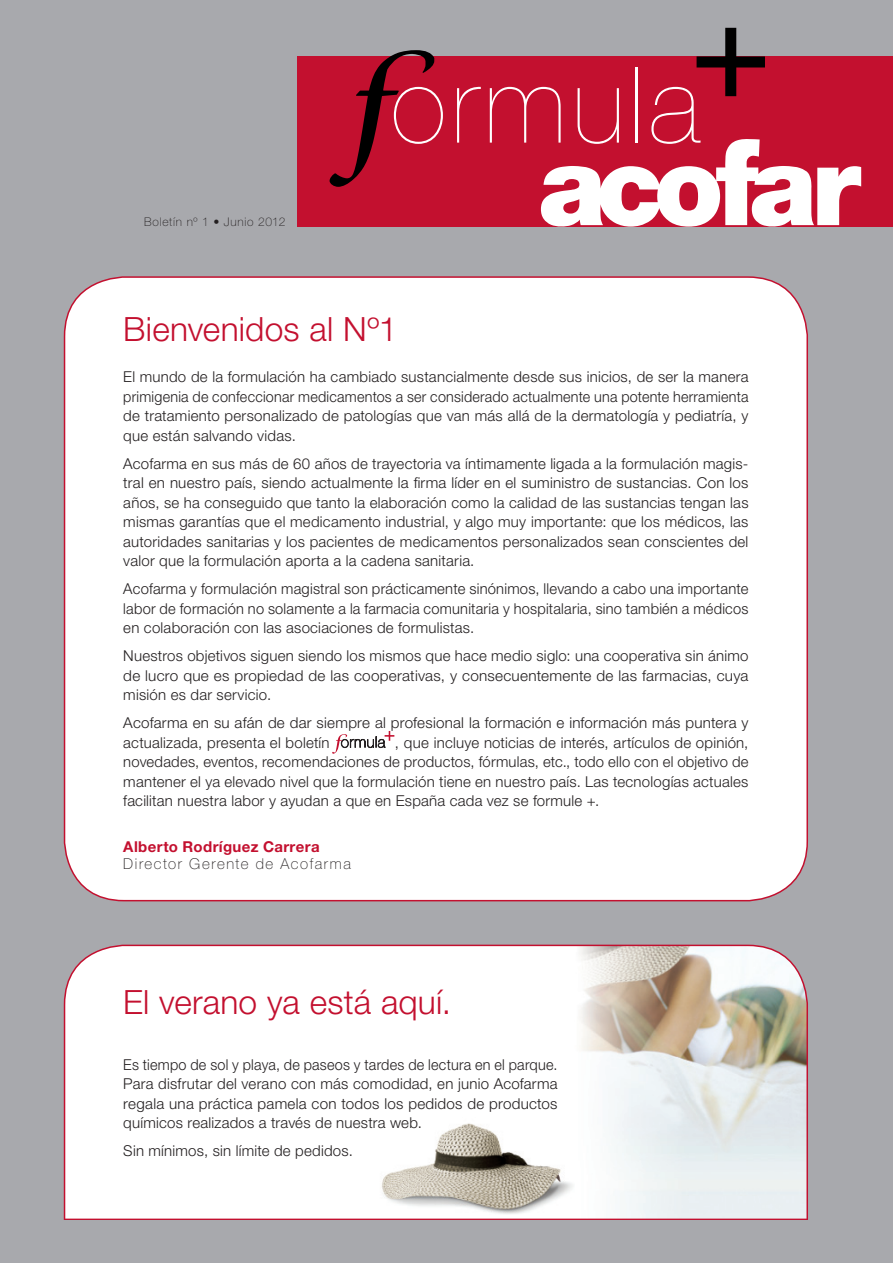
<style>
.page{position:relative;width:893px;height:1263px;background:#a8a9ad}
.page>*{position:absolute;margin:0;border:0;box-sizing:border-box;transform-origin:0 0}
.t1{font:300 33.45px "Helvetica Neue LT Std";letter-spacing:.005em;color:#c3102f}
.t2{font:300 15px/19.5px "Helvetica Neue LT Std";letter-spacing:.015em;color:#231f20;text-align:justify}
.t3{font:300 15px/19.5px "Helvetica Neue LT Std";letter-spacing:.015em;color:#231f20;text-align:justify;scale:.96 1}
.t4{font:100 15px "Helvetica Neue LT Std";letter-spacing:.105em;color:#231f20}
.t5{font:700 15px "Helvetica Neue LT Std";letter-spacing:.025em;color:#c3102f}
.t6{font:100 12px "Helvetica Neue LT Std";letter-spacing:.06em;color:#231f20}
</style>
<div class="page">
<div style="left:65px;top:277px;width:742px;height:624px;background:#fff;border-radius:60px"></div>
<svg style="left:64px;top:945px;width:744px;height:275px"></svg>
<hr style="left:64px;top:1219px;width:743px;height:1px;background:#c3102f">
<div style="left:298px;top:56px;width:595px;height:171px;background:#c3102f"></div>
<img style="left:373px;top:1118px;width:201px;height:97px">
<svg style="left:457px;top:86px;width:24px;height:57px"></svg>
<svg style="left:330px;top:50px;width:113px;height:137px"></svg>
<svg style="left:490px;top:28px;width:371px;height:199px"></svg>
<svg style="left:332px;top:731px;width:62px;height:23px"></svg>
<p class="t6" style="left:144px;top:217px;width:143px">Boletín nº 1 • Junio 2012</p>
<h1 class="t1" style="left:123px;top:317px;width:276px">Bienvenidos al Nº1</h1>
<p class="t2" style="left:123px;top:369px;width:627px">El mundo de la formulación ha cambiado sustancialmente desde sus inicios, de ser la manera primigenia de confeccionar medicamentos a ser considerado actualmente una potente herramienta de tratamiento personalizado de patologías que van más allá de la dermatología y pediatría, y que están salvando vidas.</p>
<p class="t2" style="left:123px;top:455px;width:627px">Acofarma en sus más de 60 años de trayectoria va íntimamente ligada a la formulación magis&shy;tral en nuestro país, siendo actualmente la firma líder en el suministro de sustancias. Con los años, se ha conseguido que tanto la elaboración como la calidad de las sustancias tengan las mismas garantías que el medicamento industrial, y algo muy importante: que los médicos, las autoridades sanitarias y los pacientes de medicamentos personalizados sean conscientes del valor que la formulación aporta a la cadena sanitaria.</p>
<p class="t2" style="left:123px;top:581px;width:627px">Acofarma y formulación magistral son prácticamente sinónimos, llevando a cabo una importante labor de formación no solamente a la farmacia comunitaria y hospitalaria, sino también a médicos en colaboración con las asociaciones de formulistas.</p>
<p class="t2" style="left:123px;top:648px;width:627px">Nuestros objetivos siguen siendo los mismos que hace medio siglo: una cooperativa sin ánimo de lucro que es propiedad de las cooperativas, y consecuentemente de las farmacias, cuya misión es dar servicio.</p>
<p class="t2" style="left:123px;top:715px;width:627px">Acofarma en su afán de dar siempre al profesional la formación e información más puntera y actualizada, presenta el boletín</p>
<p class="t2" style="left:123px;top:734px;width:627px;text-indent:272px">, que incluye noticias de interés, artículos de opinión, novedades, eventos, recomendaciones de productos, fórmulas, etc., todo ello con el objetivo de mantener el ya elevado nivel que la formulación tiene en nuestro país. Las tecnologías actuales facilitan nuestra labor y ayudan a que en España cada vez se formule +.</p>
<p class="t5" style="left:123px;top:841px;width:198px">Alberto Rodríguez Carrera</p>
<p class="t4" style="left:123px;top:859px;width:229px">Director Gerente de Acofarma</p>
<h1 class="t1" style="left:123px;top:990px;width:329px">El verano ya está aquí.</h1>
<p class="t3" style="left:123px;top:1056px;width:454px">Es tiempo de sol y playa, de paseos y tardes de lectura en el parque.<br>Para disfrutar del verano con más comodidad, en junio Acofarma regala una práctica pamela con todos los pedidos de productos químicos realizados a través de nuestra web.</p>
<p class="t2" style="left:123px;top:1142px;width:231px">Sin mínimos, sin límite de pedidos.</p>
</div>
